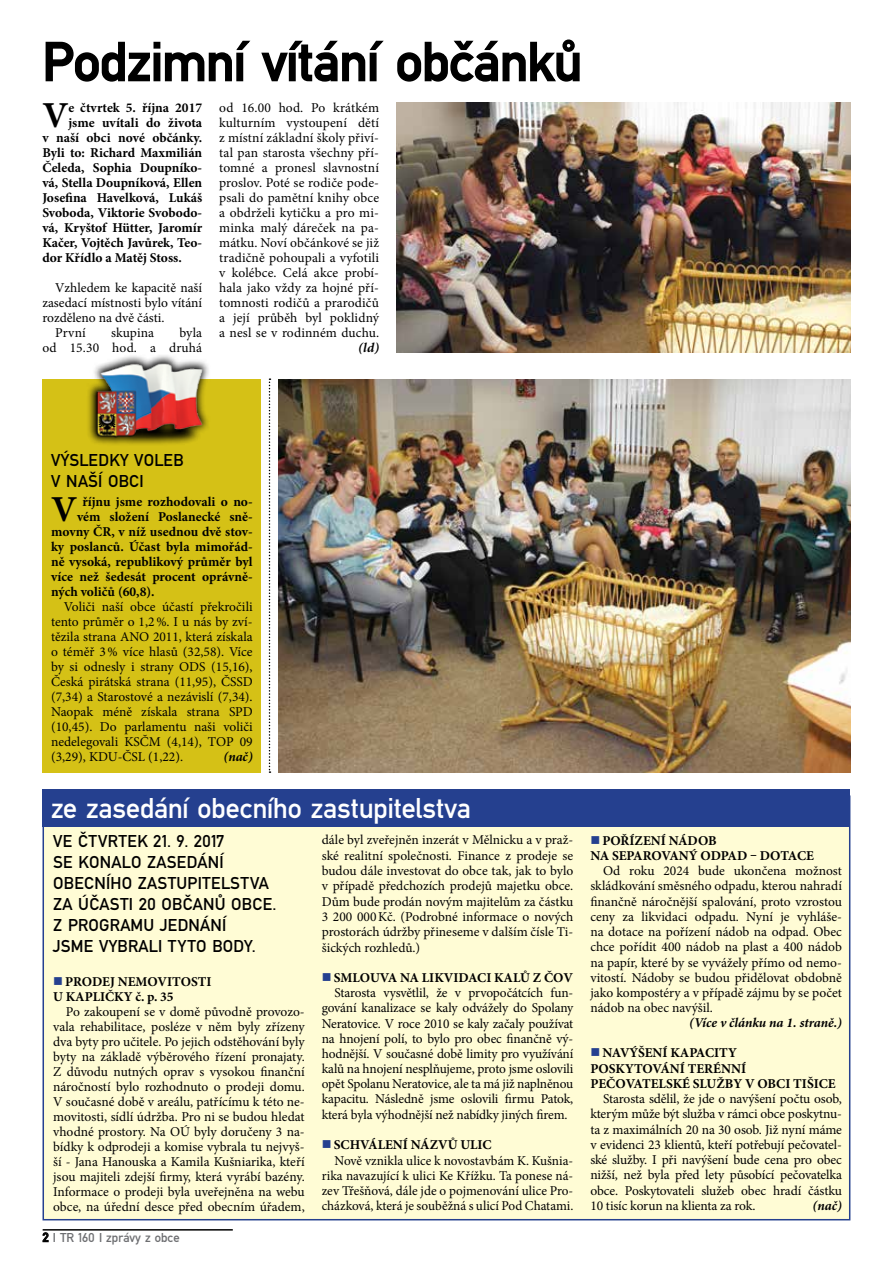
<style>
.page{position:relative;width:893px;height:1263px;background:#fff}
.page>*{position:absolute;margin:0;border:0;box-sizing:border-box;transform-origin:0 0}
.t1{font:57px "Fette Mit DOT";color:#000}
.t2{font:700 36.6px "Minion Pro";color:#000}
.t3{font:30px "Fette Mit DOT";color:#fff}
.t4{font:18px/21px "Fette Mit DOT";letter-spacing:.015em;color:#000}
.t5{font:13.5px/15px "Minion Pro";letter-spacing:-.005em;color:#000;text-align:justify}
.t6{font:700 13.5px/15px "Minion Pro";color:#000}
.t7{font:italic 700 13.5px "Minion Pro";letter-spacing:-.005em;color:#000}
.t8{font:13.5px "Fette Mit DOT";color:#6d6e71}
.s1{color:#25408f}
.s2{color:#000}
</style>
<div class="page">
<hr style="left:43px;top:1229px;width:190px;height:1px;background:#000">
<svg style="left:42px;top:1232px;width:7px;height:10px"></svg>
<div style="left:43px;top:795px;width:807px;height:425px;background:#fffcd5;border:2px solid #25408f"></div>
<div style="left:43px;top:789px;width:807px;height:37px;background:#25408f"></div>
<svg style="left:269px;top:378px;width:1px;height:395px"></svg>
<div style="left:43px;top:379px;width:218px;height:394px;background:#d5c116"></div>
<svg style="left:92px;top:355px;width:103px;height:90px"></svg>
<img style="left:88px;top:359px;width:121px;height:81px">
<img style="left:396px;top:102px;width:454px;height:251px">
<img style="left:278px;top:379px;width:572px;height:394px">
<svg style="left:45px;top:40px;width:206px;height:42px"></svg>
<svg style="left:261px;top:40px;width:123px;height:42px"></svg>
<svg style="left:397px;top:39px;width:183px;height:43px"></svg>
<h1 class="t1" style="left:43px;top:30px;width:541px">Podzimní vítání občánků</h1>
<h2 class="t2" style="left:42px;top:89px;width:28px">V</h2>
<p class="t6" style="left:68px;top:100px;width:135px">e čtvrtek 5. října 2017</p>
<p class="t6" style="left:68px;top:115px;width:135px">jsme uvítali do života</p>
<p class="t6" style="left:42px;top:130px;width:161px">v naší obci nové občánky.</p>
<p class="t6" style="left:42px;top:145px;width:161px">Byli to: Richard Maxmilián</p>
<p class="t6" style="left:42px;top:160px;width:161px">Čeleda, Sophia Doupníko-</p>
<p class="t6" style="left:42px;top:175px;width:161px">vá, Stella Doupníková, Ellen</p>
<p class="t6" style="left:42px;top:190px;width:161px">Josefina Havelková, Lukáš</p>
<p class="t6" style="left:42px;top:205px;width:161px">Svoboda, Viktorie Svobodo-</p>
<p class="t6" style="left:42px;top:220px;width:161px">vá, Kryštof Hütter, Jaromír</p>
<p class="t6" style="left:42px;top:235px;width:161px">Kačer, Vojtěch Javůrek, Teo-</p>
<p class="t6" style="left:42px;top:250px;width:141px">dor Křídlo a Matěj Stoss.</p>
<p class="t5" style="left:55px;top:280px;width:149px">Vzhledem ke kapacitě naší</p>
<p class="t5" style="left:42px;top:295px;width:161px">zasedací místnosti bylo vítání</p>
<p class="t5" style="left:42px;top:310px;width:124px">rozděleno na dvě části.</p>
<p class="t5" style="left:55px;top:325px;width:32px">První</p>
<p class="t5" style="left:111px;top:325px;width:45px">skupina</p>
<p class="t5" style="left:42px;top:325px;width:161px;text-align:right">byla<br>od 15.30 hod. a druhá</p>
<p class="t5" style="left:219px;top:100px;width:161px">od 16.00 hod. Po krátkém kulturním vystoupení dětí z místní základní školy přiví&shy;tal pan starosta všechny pří&shy;tomné a pronesl slavnostní proslov. Poté se rodiče pode&shy;psali do pamětní knihy obce a obdrželi kytičku a pro mi&shy;minka malý dáreček na pa&shy;mátku. Noví občánkové se již tradičně pohoupali a vyfotili v kolébce. Celá akce probí&shy;hala jako vždy za hojné pří&shy;tomnosti rodičů a prarodičů a její průběh byl poklidný a nesl se v rodinném duchu.</p>
<p class="t7" style="left:358px;top:338px;width:23px">(ld)</p>
<h3 class="t4" style="left:51px;top:450px;width:134px">VÝSLEDKY VOLEB<br>V NAŠÍ OBCI</h3>
<h2 class="t2" style="left:51px;top:484px;width:28px">V</h2>
<p class="t6" style="left:82px;top:494px;width:172px">říjnu jsme rozhodovali o no-</p>
<p class="t6" style="left:77px;top:509px;width:177px">vém složení Poslanecké sně-</p>
<p class="t6" style="left:51px;top:524px;width:203px">movny ČR, v níž usednou dvě stov-</p>
<p class="t6" style="left:51px;top:539px;width:203px">ky poslanců. Účast byla mimořád-</p>
<p class="t6" style="left:51px;top:554px;width:203px">ně vysoká, republikový průměr byl</p>
<p class="t6" style="left:51px;top:569px;width:203px">více než šedesát procent oprávně-</p>
<p class="t6" style="left:51px;top:584px;width:105px">ných voličů (60,8).</p>
<p class="t5" style="left:51px;top:599px;width:203px;text-indent:13px">Voliči naší obce účastí překročili tento průměr o 1,2%. I u nás by zví&shy;tězila strana ANO 2011, která získala o téměř 3% více hlasů (32,58). Více by si odnesly i strany ODS (15,16), Česká pirátská strana (11,95), ČSSD (7,34) a Starostové a nezávislí (7,34).<br>Naopak méně získala strana SPD (10,45). Do parlamentu naši voliči nedelegovali KSČM (4,14), TOP 09 (3,29), KDU-ČSL (1,22).</p>
<p class="t7" style="left:223px;top:747px;width:31px">(nač)</p>
<h3 class="t3" style="left:51px;top:791px;width:421px">ze zasedání obecního zastupitelstva</h3>
<h3 class="t4" style="left:53px;top:830px;width:225px">VE ČTVRTEK 21. 9. 2017<br>SE KONALO ZASEDÁNÍ<br>OBECNÍHO ZASTUPITELSTVA<br>ZA ÚČASTI 20 OBČANŮ OBCE.<br>Z PROGRAMU JEDNÁNÍ<br>JSME VYBRALI TYTO BODY.</h3>
<p class="t6" style="left:53px;top:974px;width:160px"><span class="s1">■</span> PRODEJ NEMOVITOSTI<br>U KAPLIČKY č. p. 35</p>
<p class="t5" style="left:53px;top:1004px;width:253px;text-indent:13px">Po zakoupení se v domě původně provozo&shy;vala rehabilitace, posléze v něm byly zřízeny dva byty pro učitele. Po jejich odstěhování byly byty na základě výběrového řízení pronajaty.<br>Z důvodu nutných oprav s vysokou finanční náročností bylo rozhodnuto o prodeji domu.<br>V současné době v areálu, patřícímu k této ne&shy;movitosti, sídlí údržba. Pro ni se budou hledat vhodné prostory. Na OÚ byly doručeny 3 na&shy;bídky k odprodeji a komise vybrala tu nejvyš&shy;ší - Jana Hanouska a Kamila Kušniarika, kteří jsou majiteli zdejší firmy, která vyrábí bazény.<br>Informace o prodeji byla uveřejněna na webu obce, na úřední desce před obecním úřadem,</p>
<p class="t5" style="left:322px;top:832px;width:253px">dále byl zveřejněn inzerát v Mělnicku a v praž&shy;ské realitní společnosti. Finance z prodeje se budou dále investovat do obce tak, jak to bylo v případě předchozích prodejů majetku obce.<br>Dům bude prodán novým majitelům za částku 3 200 000Kč. (Podrobné informace o nových prostorách údržby přineseme v dalším čísle Ti&shy;šických rozhledů.)</p>
<p class="t6" style="left:322px;top:970px;width:253px"><span class="s1">■</span> SMLOUVA NA LIKVIDACI KALŮ Z ČOV</p>
<p class="t5" style="left:334px;top:985px;width:240px">Starosta vysvětlil, že v prvopočátcích fun-</p>
<p class="t5" style="left:322px;top:1001px;width:253px">gování kanalizace se kaly odvážely do Spolany</p>
<p class="t5" style="left:322px;top:1016px;width:253px">Neratovice. V roce 2010 se kaly začaly používat</p>
<p class="t5" style="left:322px;top:1031px;width:253px">na hnojení polí, to bylo pro obec finančně vý-</p>
<p class="t5" style="left:322px;top:1046px;width:253px">hodnější. V současné době limity pro využívání</p>
<p class="t5" style="left:322px;top:1061px;width:253px">kalů na hnojení nesplňujeme, proto jsme oslovili</p>
<p class="t5" style="left:322px;top:1076px;width:253px">opět Spolanu Neratovice, ale ta má již naplněnou</p>
<p class="t5" style="left:322px;top:1091px;width:253px">kapacitu. Následně jsme oslovili firmu Patok,</p>
<p class="t5" style="left:322px;top:1107px;width:247px">která byla výhodnější než nabídky jiných firem.</p>
<p class="t6" style="left:322px;top:1137px;width:171px"><span class="s1">■</span> SCHVÁLENÍ NÁZVŮ ULIC</p>
<p class="t5" style="left:334px;top:1153px;width:240px">Nově vznikla ulice k novostavbám K. Kušnia-</p>
<p class="t5" style="left:322px;top:1168px;width:253px">rika navazující k ulici Ke Křížku. Ta ponese ná-</p>
<p class="t5" style="left:322px;top:1183px;width:253px">zev Třešňová, dále jde o pojmenování ulice Pro-</p>
<p class="t5" style="left:322px;top:1199px;width:253px">cházková, která je souběžná s ulicí Pod Chatami.</p>
<p class="t8" style="left:43px;top:1230px;width:139px"><span class="s2">2</span> I TR 160 I zprávy z obce</p>
<p class="t6" style="left:590px;top:833px;width:225px"><span class="s1">■</span> POŘÍZENÍ NÁDOB<br>NA SEPAROVANÝ ODPAD – DOTACE</p>
<p class="t5" style="left:590px;top:863px;width:253px;text-indent:13px">Od roku 2024 bude ukončena možnost skládkování směsného odpadu, kterou nahradí finančně náročnější spalování, proto vzrostou ceny za likvidaci odpadu. Nyní je vyhláše&shy;na dotace na pořízení nádob na odpad. Obec chce pořídit 400 nádob na plast a 400 nádob na papír, které by se vyvážely přímo od nemo&shy;vitostí. Nádoby se budou přidělovat obdobně jako kompostéry a v případě zájmu by se počet nádob na obec navýšil.</p>
<p class="t7" style="left:689px;top:1013px;width:154px">(Více v článku na 1. straně.)</p>
<p class="t6" style="left:590px;top:1045px;width:247px"><span class="s1">■</span> NAVÝŠENÍ KAPACITY<br>POSKYTOVÁNÍ TERÉNNÍ<br>PEČOVATELSKÉ SLUŽBY V OBCI TIŠICE</p>
<p class="t5" style="left:590px;top:1091px;width:253px;text-indent:13px">Starosta sdělil, že jde o navýšení počtu osob, kterým může být služba v rámci obce poskytnu&shy;ta z maximálních 20 na 30 osob. Již nyní máme v evidenci 23 klientů, kteří potřebují pečovatel&shy;ské služby. I při navýšení bude cena pro obec nižší, než byla před lety působící pečovatelka obce. Poskytovateli služeb obec hradí částku 10 tisíc korun na klienta za rok.</p>
<p class="t7" style="left:813px;top:1196px;width:31px">(nač)</p>
</div>
